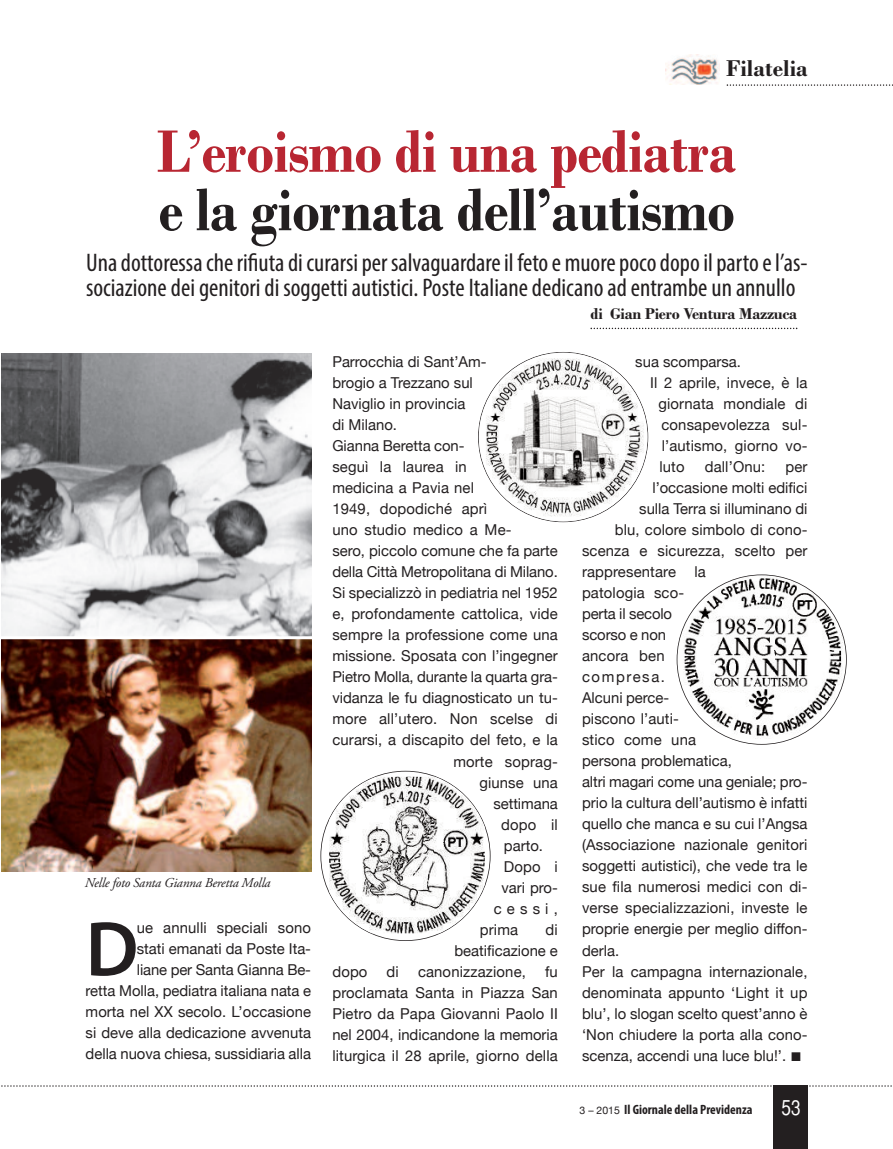
<style>
.page{position:relative;width:893px;height:1149px;background:#fff}
.page>*{position:absolute;margin:0;border:0;box-sizing:border-box;transform-origin:0 0}
.t1{font:600 78.15px "Myriad Pro";color:#231f20}
.t2{font:700 62.85px "Bodoni";letter-spacing:-.015em;color:#231f20;scale:.91 1}
.t3{font:700 62.85px "Bodoni";letter-spacing:-.015em;color:#b82632;scale:.91 1}
.t4{font:condensed 25.5px/25.5px "Myriad Pro";color:#231f20}
.t5{font:700 24px "Bodoni";color:#231f20}
.t6{font:21px "Helvetica CY Plain";color:#fff}
.t7{font:700 16.5px "Bodoni";letter-spacing:-.015em;color:#231f20}
.t8{font:15px/21px "Helvetica Neue";color:#231f20;text-align:right}
.t9{font:15px "Helvetica Neue";letter-spacing:.11em;color:#231f20}
.t10{font:italic 13.5px "Adobe Garamond Pro";letter-spacing:-.015em;color:#231f20}
.t11{font:700 condensed 13.5px "Myriad Pro";color:#231f20}
.s1{font-family:"Lucida Sans Unicode"}
.s2{font-family:"Helvetica Neue";font-weight:400;font-stretch:normal;font-size:10.5px}
</style>
<div class="page">
<svg style="left:1px;top:1085px;width:891px;height:1px"></svg>
<img style="left:666px;top:54px;width:53px;height:30px">
<svg style="left:727px;top:84px;width:166px;height:2px"></svg>
<svg style="left:590px;top:327px;width:207px;height:2px"></svg>
<img style="left:329px;top:776px;width:156px;height:157px">
<img style="left:677px;top:576px;width:169px;height:162px">
<img style="left:1px;top:353px;width:310px;height:283px">
<img style="left:1px;top:639px;width:310px;height:232px">
<img style="left:479px;top:352px;width:168px;height:169px">
<div style="left:774px;top:1084px;width:34px;height:64px;background:#231f20"></div>
<h3 class="t5" style="left:726px;top:53px;width:83px">Filatelia</h3>
<h2 class="t3" style="left:157px;top:113px;width:638px">L’eroismo di una pediatra</h2>
<h2 class="t2" style="left:159px;top:172px;width:635px">e la giornata dell’autismo</h2>
<h3 class="t4" style="left:86px;top:251px;width:723px">unadottoressacherifiutadicurarsipersalvaguardareil fetoemuorepocodopoilpartoel’as&shy;sociazione dei genitori di soggetti autistici. Poste Italiane dedicano ad entrambe un annullo</h3>
<p class="t10" style="left:85px;top:877px;width:187px">Nelle foto Santa Gianna Beretta Molla</p>
<h1 class="t1" style="left:86px;top:919px;width:54px">D</h1>
<p class="t8" style="left:86px;top:916px;width:227px">ue annulli speciali sono<br>stati emanati da Poste Ita-<br>liane per Santa Gianna Be-<br>retta Molla, pediatra italiana nata e morta nel XX secolo. L’occasione si deve alla dedicazione avvenuta della nuova chiesa, sussidiaria alla</p>
<p class="t8" style="left:332px;top:351px;width:156px">Parrocchia di Sant’Am-</p>
<p class="t8" style="left:332px;top:372px;width:142px">brogio a Trezzano sul</p>
<p class="t8" style="left:332px;top:393px;width:135px">Naviglio in provincia</p>
<p class="t8" style="left:332px;top:414px;width:66px">di Milano.</p>
<p class="t8" style="left:332px;top:435px;width:134px">Gianna Beretta con-</p>
<p class="t8" style="left:332px;top:456px;width:136px">seguì la laurea in</p>
<p class="t8" style="left:332px;top:477px;width:143px">medicina a Pavia nel</p>
<p class="t8" style="left:332px;top:498px;width:156px">1949, dopodiché aprì</p>
<p class="t8" style="left:332px;top:519px;width:181px">uno studio medico a Me-</p>
<p class="t8" style="left:332px;top:540px;width:227px">sero, piccolo comune che fa parte</p>
<p class="t8" style="left:332px;top:561px;width:227px">della Città Metropolitana di Milano.</p>
<p class="t8" style="left:332px;top:582px;width:227px">Si specializzò in pediatria nel 1952</p>
<p class="t8" style="left:332px;top:603px;width:227px">e, profondamente cattolica, vide</p>
<p class="t8" style="left:332px;top:624px;width:227px">sempre la professione come una</p>
<p class="t8" style="left:332px;top:645px;width:227px">missione. Sposata con l’ingegner</p>
<p class="t8" style="left:332px;top:666px;width:227px">Pietro Molla, durante la quarta gra-</p>
<p class="t8" style="left:332px;top:687px;width:227px">vidanza le fu diagnosticato un tu-</p>
<p class="t8" style="left:332px;top:708px;width:227px">more all’utero. Non scelse di</p>
<p class="t8" style="left:332px;top:729px;width:227px">curarsi, a discapito del feto, e la</p>
<p class="t8" style="left:453px;top:750px;width:106px">morte soprag-</p>
<p class="t8" style="left:479px;top:771px;width:80px">giunse una</p>
<p class="t8" style="left:494px;top:792px;width:66px">settimana</p>
<p class="t8" style="left:501px;top:813px;width:58px">dopo il</p>
<p class="t8" style="left:504px;top:834px;width:41px">parto.</p>
<p class="t8" style="left:504px;top:855px;width:55px">Dopo i</p>
<p class="t8" style="left:501px;top:876px;width:58px">vari pro-</p>
<p class="t8" style="left:494px;top:897px;width:66px">cessi,</p>
<p class="t8" style="left:480px;top:918px;width:40px">prima</p>
<p class="t8" style="left:454px;top:918px;width:105px">di beatificazione e</p>
<p class="t8" style="left:332px;top:960px;width:227px;text-align:justify;text-indent:213px">fu proclamata Santa in Piazza San Pietro da Papa Giovanni Paolo II nel 2004, indicandone la memoria liturgica il 28 aprile, giorno della</p>
<p class="t8" style="left:332px;top:960px;width:37px">dopo</p>
<p class="t8" style="left:387px;top:960px;width:14px">di</p>
<p class="t8" style="left:418px;top:960px;width:109px">canonizzazione,</p>
<p class="t7" style="left:590px;top:304px;width:208px">di Gian Piero Ventura Mazzuca</p>
<p class="t8" style="left:635px;top:351px;width:107px">sua scomparsa.</p>
<p class="t8" style="left:650px;top:372px;width:159px">Il 2 aprile, invece, è la</p>
<p class="t8" style="left:658px;top:393px;width:151px">giornata mondiale di</p>
<p class="t8" style="left:661px;top:414px;width:147px">consapevolezza sul-</p>
<p class="t8" style="left:662px;top:435px;width:147px">l’autismo, giorno vo-</p>
<p class="t8" style="left:659px;top:456px;width:27px">luto</p>
<p class="t8" style="left:705px;top:456px;width:62px">dall’Onu:</p>
<p class="t8" style="left:785px;top:456px;width:24px">per</p>
<p class="t8" style="left:652px;top:477px;width:157px">l’occasione molti edifici</p>
<p class="t8" style="left:639px;top:498px;width:170px">sulla Terra si illuminano di</p>
<p class="t8" style="left:615px;top:519px;width:194px">blu, colore simbolo di cono-</p>
<p class="t8" style="left:582px;top:540px;width:227px">scenza e sicurezza, scelto per</p>
<p class="t8" style="left:582px;top:561px;width:125px">rappresentare la</p>
<p class="t8" style="left:582px;top:582px;width:104px">patologia sco-</p>
<p class="t8" style="left:582px;top:603px;width:92px">perta il secolo</p>
<p class="t8" style="left:582px;top:624px;width:86px">scorso e non</p>
<p class="t8" style="left:582px;top:645px;width:84px">ancora ben</p>
<p class="t9" style="left:582px;top:667px;width:85px">compresa.</p>
<p class="t8" style="left:582px;top:687px;width:89px">Alcuni perce-</p>
<p class="t8" style="left:582px;top:708px;width:98px">piscono l’auti-</p>
<p class="t8" style="left:582px;top:729px;width:116px">stico come una</p>
<p class="t8" style="left:582px;top:750px;width:151px">persona problematica,</p>
<p class="t8" style="left:582px;top:771px;width:227px">altri magari come una geniale; pro-</p>
<p class="t8" style="left:582px;top:792px;width:227px">prio la cultura dell’autismo è infatti</p>
<p class="t8" style="left:582px;top:813px;width:227px">quello che manca e su cui l’Angsa</p>
<p class="t8" style="left:582px;top:834px;width:227px">(Associazione nazionale genitori</p>
<p class="t8" style="left:582px;top:855px;width:227px">soggetti autistici), che vede tra le</p>
<p class="t8" style="left:582px;top:876px;width:227px">sue fila numerosi medici con di-</p>
<p class="t8" style="left:582px;top:897px;width:227px">verse specializzazioni, investe le</p>
<p class="t8" style="left:582px;top:918px;width:227px">proprie energie per meglio diffon-</p>
<p class="t8" style="left:582px;top:939px;width:39px">derla.</p>
<p class="t8" style="left:582px;top:960px;width:227px">Per la campagna internazionale,</p>
<p class="t8" style="left:582px;top:981px;width:227px">denominata appunto ‘Light it up</p>
<p class="t8" style="left:582px;top:1002px;width:227px">blu’, lo slogan scelto quest’anno è</p>
<p class="t8" style="left:582px;top:1023px;width:227px">‘Non chiudere la porta alla cono-</p>
<p class="t8" style="left:582px;top:1044px;width:222px">scenza, accendi una luce blu!’. <span class="s1">■</span></p>
<p class="t11" style="left:580px;top:1104px;width:174px"><span class="s2">3 – 2015</span> Il Giornale della Previdenza</p>
<h3 class="t6" style="left:781px;top:1095px;width:21px">53</h3>
</div>
